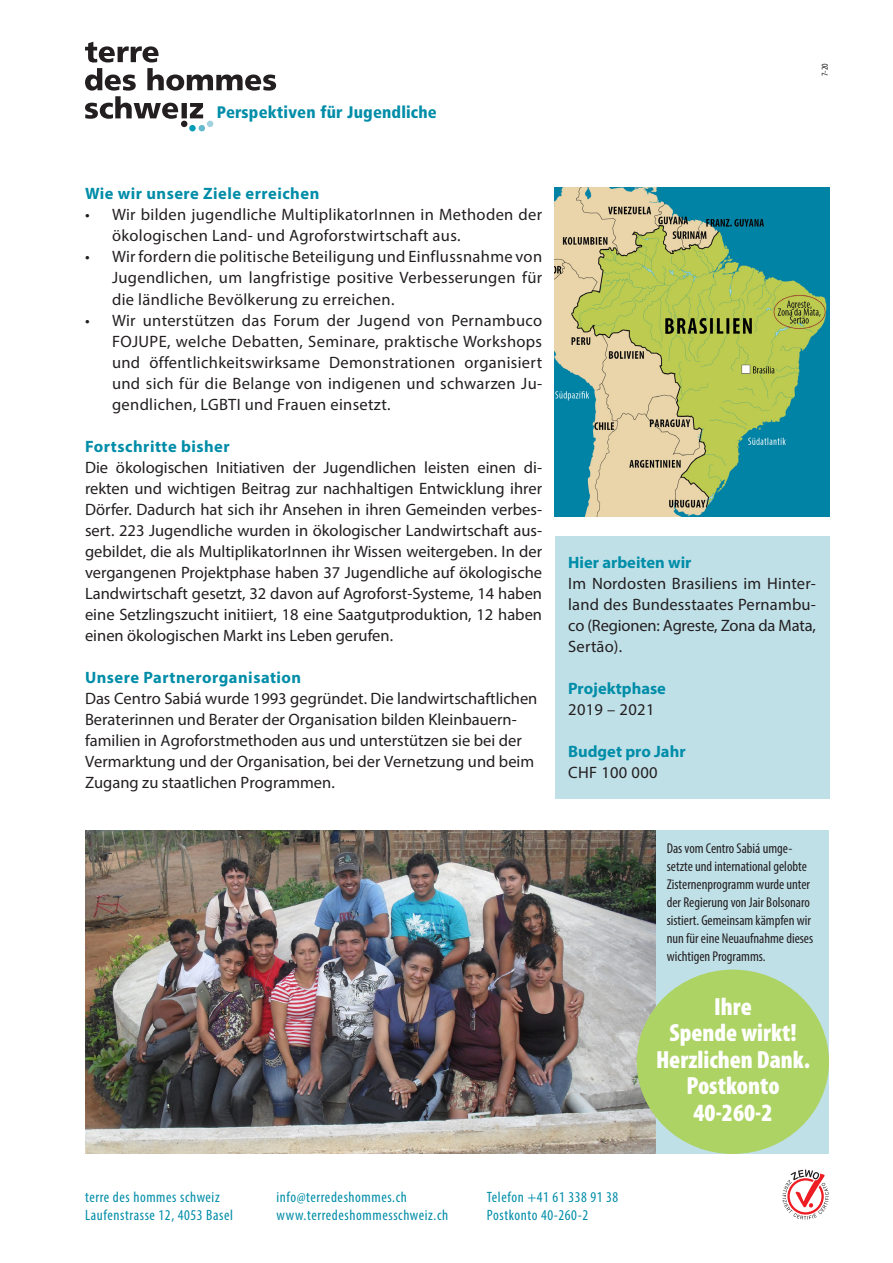
<style>
.page{position:relative;width:893px;height:1263px;background:#fff}
.page>*{position:absolute;margin:0;border:0;box-sizing:border-box;transform-origin:0 0}
.t1{font:900 condensed 24.9px "Myriad Pro";color:#fff}
.t2{font:900 condensed 16.65px "Frutiger";letter-spacing:.01em;color:#008da8}
.t3{font:16.5px/21px "Myriad Pro";color:#231f20;text-align:justify}
.t4{font:16.5px/21px "Myriad Pro";letter-spacing:.02em;color:#231f20}
.t5{font:700 16.5px "Myriad Pro";letter-spacing:.03em;color:#008da8}
.t6{font:700 16.5px "Myriad Pro";color:#008da8}
.Frutiger_Condensed_s{font:condensed 15px "Myriad Pro";letter-spacing:.04em;color:#008da8}
.t7{font:condensed 14.25px/18px "Myriad Pro";color:#231f20}
.t8{font:condensed 9px "Myriad Pro";color:#231f20}
</style>
<div class="page">
<img style="left:85px;top:830px;width:571px;height:324px">
<div style="left:656px;top:830px;width:173px;height:324px;background:#c0e0e8"></div>
<div style="left:555px;top:536px;width:274px;height:262px;background:#c0e0e8"></div>
<svg style="left:782px;top:1169px;width:47px;height:51px"></svg>
<div style="left:637px;top:969px;width:192px;height:185px;background:#add364;border-radius:50%"></div>
<img style="left:555px;top:187px;width:274px;height:330px">
<svg style="left:85px;top:42px;width:191px;height:89px"></svg>
<p class="t2" style="left:217px;top:103px;width:222px">Perspektiven für Jugendliche</p>
<p class="t5" style="left:85px;top:183px;width:236px">Wie wir unsere Ziele erreichen</p>
<p class="t4" style="left:112px;top:204px;width:432px;text-indent:-27px">• Wir bilden jugendliche MultiplikatorInnen in Methoden der ökologischen Land- und Agroforstwirtschaft aus.</p>
<p class="t3" style="left:112px;top:246px;width:432px;text-indent:-27px">• Wir fordern die politische Beteiligung und Einflussnahme von Jugendlichen, um langfristige positive Verbesserungen für die ländliche Bevölkerung zu erreichen.</p>
<p class="t3" style="left:112px;top:309px;width:432px;text-indent:-27px">• Wir unterstützen das Forum der Jugend von Pernambuco FOJUPE, welche Debatten, Seminare, praktische Workshops und öffentlichkeitswirksame Demonstrationen organisiert und sich für die Belange von indigenen und schwarzen Ju&shy;gendlichen, LGBTI und Frauen einsetzt.</p>
<p class="t5" style="left:85px;top:435px;width:146px">Fortschritte bisher</p>
<p class="t3" style="left:85px;top:456px;width:459px">Die ökologischen Initiativen der Jugendlichen leisten einen di&shy;rekten und wichtigen Beitrag zur nachhaltigen Entwicklung ihrer Dörfer. Dadurch hat sich ihr Ansehen in ihren Gemeinden verbes&shy;sert. 223 Jugendliche wurden in ökologischer Landwirtschaft aus&shy;gebildet, die als MultiplikatorInnen ihr Wissen weitergeben. In der vergangenen Projektphase haben 37 Jugendliche auf ökologische Landwirtschaft gesetzt, 32 davon auf Agroforst-Systeme, 14 haben eine Setzlingszucht initiiert, 18 eine Saatgutproduktion, 12 haben einen ökologischen Markt ins Leben gerufen.</p>
<p class="t5" style="left:85px;top:666px;width:218px">Unsere Partnerorganisation</p>
<p class="t3" style="left:85px;top:687px;width:454px;text-align:left">Das Centro Sabiá wurde 1993 gegründet. Die landwirtschaftlichen Beraterinnen und Berater der Organisation bilden Kleinbauern&shy;familien in Agroforstmethoden aus und unterstützen sie bei der Vermarktung und der Organisation, bei der Vernetzung und beim Zugang zu staatlichen Programmen.</p>
<p class="t8" style="left:819px;top:76px;width:14px;rotate:-90deg">7-20</p>
<p class="t6" style="left:568px;top:552px;width:125px">Hier arbeiten wir</p>
<p class="t3" style="left:568px;top:573px;width:249px">Im Nordosten Brasiliens im Hinter&shy;land des Bundesstaates Pernambu&shy;co (Regionen: Agreste, Zona da Mata, Sertão).</p>
<p class="t6" style="left:568px;top:678px;width:99px">Projektphase</p>
<p class="t4" style="left:568px;top:699px;width:88px">2019 – 2021</p>
<p class="t6" style="left:568px;top:741px;width:119px">Budget pro Jahr</p>
<p class="t4" style="left:568px;top:762px;width:91px">CHF 100 000</p>
<p class="t7" style="left:667px;top:839px;width:148px">Das vom Centro Sabiá umge&shy;setzte und international gelobte<br>Zisternenprogramm wurde unter der Regierung von Jair Bolsonaro sistiert. Gemeinsam kämpfen wir nun für eine Neuaufnahme dieses wichtigen Programms.</p>
<p class="t1" style="left:714px;top:991px;width:39px">Ihre</p>
<p class="t1" style="left:669px;top:1017px;width:129px">Spende wirkt!</p>
<p class="t1" style="left:656px;top:1044px;width:156px">Herzlichen Dank.</p>
<p class="t1" style="left:686px;top:1070px;width:95px">Postkonto</p>
<p class="t1" style="left:694px;top:1097px;width:80px">40-260-2</p>
<p class="Frutiger_Condensed_s" style="left:85px;top:1187px;width:136px">terre des hommes schweiz</p>
<p class="Frutiger_Condensed_s" style="left:85px;top:1205px;width:150px">Laufenstrasse 12, 4053 Basel</p>
<p class="Frutiger_Condensed_s" style="left:276px;top:1187px;width:132px">info@terredeshommes.ch</p>
<p class="Frutiger_Condensed_s" style="left:276px;top:1205px;width:173px">www.terredeshommesschweiz.ch</p>
<p class="Frutiger_Condensed_s" style="left:487px;top:1187px;width:133px">Telefon +41 61 338 91 38</p>
<p class="Frutiger_Condensed_s" style="left:487px;top:1205px;width:103px">Postkonto 40-260-2</p>
</div>
